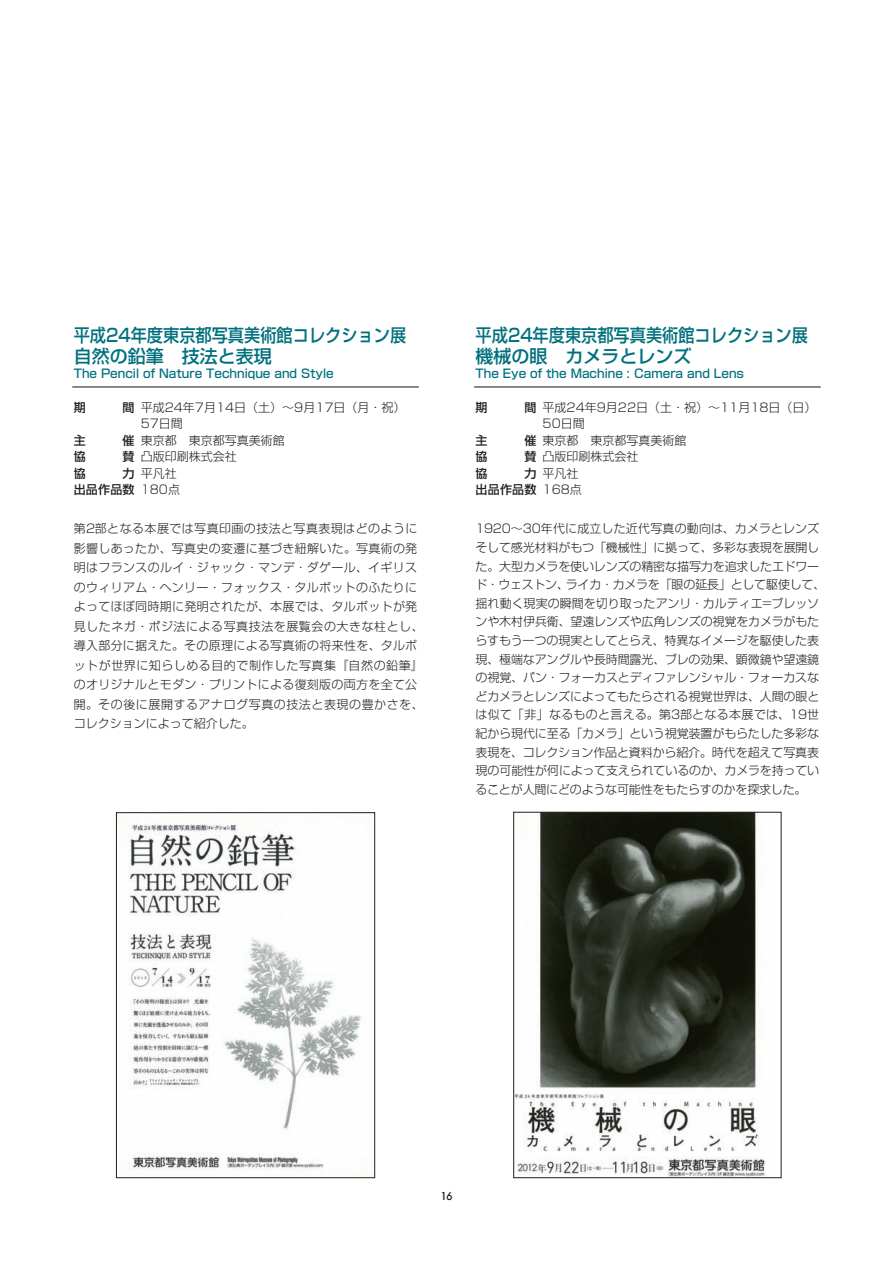
<style>
.page{position:relative;width:893px;height:1263px;background:#fff}
.page>*{position:absolute;margin:0;border:0;box-sizing:border-box;transform-origin:0 0}
.t1{font:500 18px/21px "Shin Go Pro";color:#01707e;scale:.9 1}
.t2{font:300 12px/18.6px "Shin Go Pro";color:#231f20}
.t3{font:300 12px/19.5px "Shin Go Pro";letter-spacing:.025em;color:#231f20}
.t4{font:500 12px "Shin Go Pro";color:#01707e}
.t5{font:500 12px/16.5px "Shin Go Pro";letter-spacing:.015em;color:#231f20;text-align:right}
.t6{font:500 10.65px "Futura";color:#231f20}
</style>
<div class="page">
<hr style="left:72px;top:386px;width:347px;height:1px;background:#231f20">
<img style="left:118px;top:814px;width:255px;height:362px">
<div style="left:116px;top:812px;width:259px;height:366px;border:1px solid #231f20"></div>
<img style="left:515px;top:814px;width:251px;height:362px">
<div style="left:513px;top:812px;width:268px;height:366px;border:1px solid #231f20"></div>
<hr style="left:474px;top:386px;width:347px;height:1px;background:#231f20">
<h1 class="t1" style="left:74px;top:322px;width:371px">平成24年度東京都写真美術館コレクション展自然の鉛筆　技法と表現</h1>
<p class="t4" style="left:74px;top:363px;width:262px">The Pencil of Nature Technique and Style</p>
<p class="t2" style="left:141px;top:397px;width:272px;line-height:16.5px">平成24年7月14日（土）～9月17日（月・祝）　<br>57日間<br>東京都　東京都写真美術館<br>凸版印刷株式会社<br>平凡社<br>180点</p>
<p class="t5" style="left:74px;top:398px;width:13px">期</p>
<p class="t5" style="left:123px;top:398px;width:13px">間</p>
<p class="t5" style="left:74px;top:431px;width:13px">主</p>
<p class="t5" style="left:123px;top:431px;width:13px">催</p>
<p class="t5" style="left:74px;top:447px;width:13px">協</p>
<p class="t5" style="left:123px;top:447px;width:13px">賛</p>
<p class="t5" style="left:74px;top:464px;width:13px">協</p>
<p class="t5" style="left:74px;top:464px;width:62px">力<br>出品作品数</p>
<p class="t3" style="left:74px;top:517px;width:352px">第2部となる本展では写真印画の技法と写真表現はどのように影響しあったか、写真史の変遷に基づき紐解いた。写真術の発明はフランスのルイ・ジャック・マンデ・ダゲール、イギリスのウィリアム・ヘンリー・フォックス・タルボットのふたりによってほぼ同時期に発明されたが、本展では、タルボットが発見したネガ・ポジ法による写真技法を展覧会の大きな柱とし、導入部分に据えた。その原理による写真術の将来性を、タルボットが世界に知らしめる目的で制作した写真集『自然の鉛筆』のオリジナルとモダン・プリントによる復刻版の両方を全て公開。その後に展開するアナログ写真の技法と表現の豊かさを、コレクションによって紹介した。</p>
<h1 class="t1" style="left:476px;top:322px;width:371px">平成24年度東京都写真美術館コレクション展機械の眼　カメラとレンズ</h1>
<p class="t4" style="left:476px;top:363px;width:270px">The Eye of the Machine : Camera and Lens</p>
<p class="t2" style="left:543px;top:397px;width:275px;line-height:16.5px">平成24年9月22日（土・祝）～11月18日（日）<br>50日間<br>東京都　東京都写真美術館<br>凸版印刷株式会社<br>平凡社<br>168点</p>
<p class="t5" style="left:476px;top:397px;width:13px">期</p>
<p class="t5" style="left:524px;top:397px;width:13px">間</p>
<p class="t5" style="left:476px;top:430px;width:13px">主</p>
<p class="t5" style="left:524px;top:430px;width:13px">催</p>
<p class="t5" style="left:476px;top:447px;width:13px">協</p>
<p class="t5" style="left:524px;top:447px;width:13px">賛</p>
<p class="t5" style="left:476px;top:463px;width:13px">協</p>
<p class="t5" style="left:476px;top:463px;width:62px">力<br>出品作品数</p>
<p class="t2" style="left:475px;top:518px;width:352px">1920～30年代に成立した近代写真の動向は、カメラとレンズそして感光材料がもつ「機械性」に拠って、多彩な表現を展開した。大型カメラを使いレンズの精密な描写力を追求したエドワード・ウェストン、ライカ・カメラを「眼の延長」として駆使して、揺れ動く現実の瞬間を切り取ったアンリ・カルティエ=ブレッソンや木村伊兵衛、望遠レンズや広角レンズの視覚をカメラがもたらすもう一つの現実としてとらえ、特異なイメージを駆使した表現、極端なアングルや長時間露光、ブレの効果、顕微鏡や望遠鏡の視覚、パン・フォーカスとディファレンシャル・フォーカスなどカメラとレンズによってもたらされる視覚世界は、人間の眼とは似て「非」なるものと言える。第3部となる本展では、19世紀から現代に至る「カメラ」という視覚装置がもらたした多彩な表現を、コレクション作品と資料から紹介。時代を超えて写真表現の可能性が何によって支えられているのか、カメラを持っていることが人間にどのような可能性をもたらすのかを探求した。</p>
<p class="t6" style="left:440px;top:1189px;width:14px">16</p>
</div>
